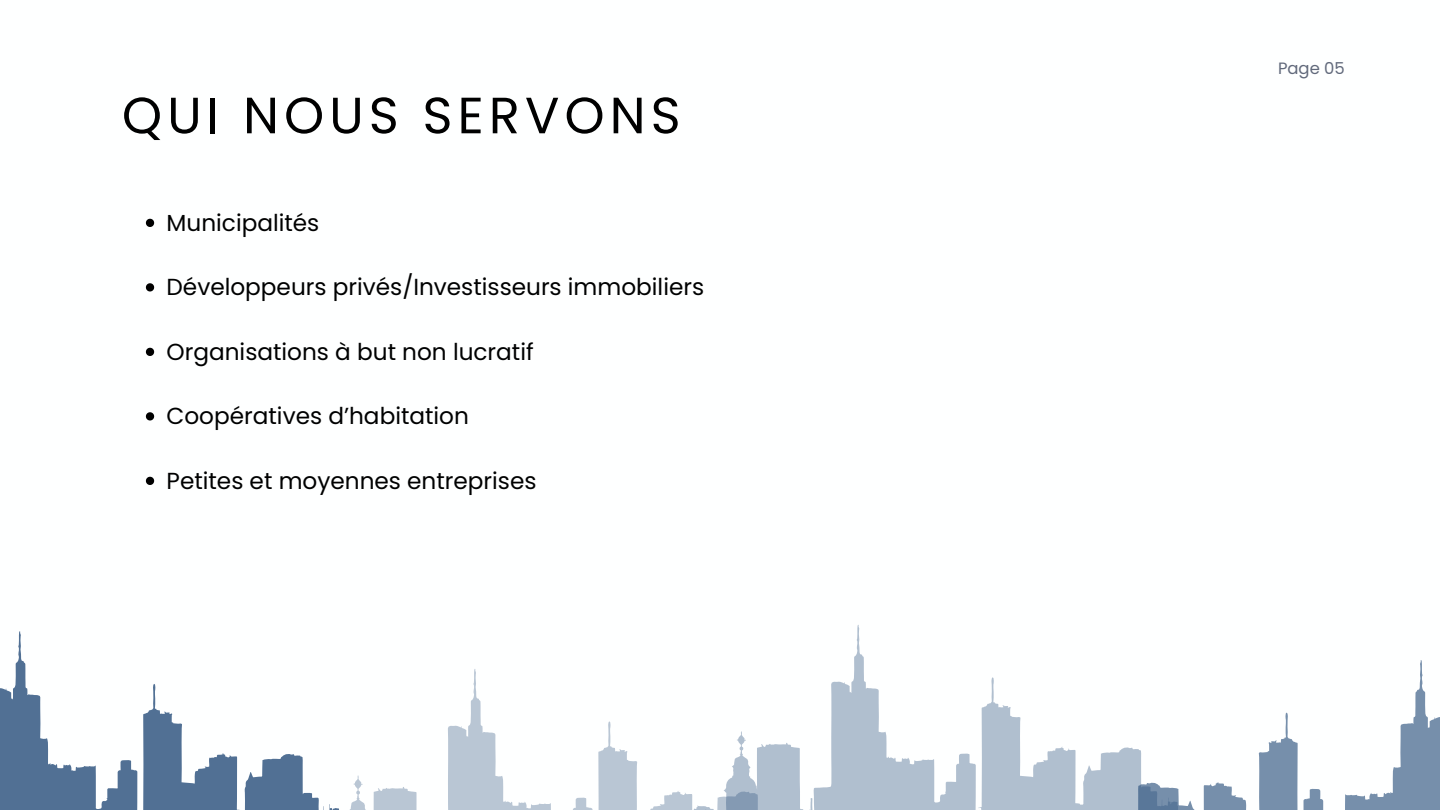
<style>
.page{position:relative;width:1440px;height:810px;background:#fff}
.page>*{position:absolute;margin:0;border:0;box-sizing:border-box;transform-origin:0 0}
.t1{font:51px "Poppins";letter-spacing:.1em;color:#000}
.t2{font:23.2px "Poppins";color:#000}
.t3{font:16.4px "Poppins";color:#61697b}
</style>
<div class="page">
<svg style="left:146px;top:219px;width:8px;height:8px"></svg>
<svg style="left:146px;top:283px;width:8px;height:9px"></svg>
<svg style="left:146px;top:348px;width:8px;height:8px"></svg>
<svg style="left:146px;top:412px;width:8px;height:9px"></svg>
<svg style="left:146px;top:477px;width:8px;height:8px"></svg>
<svg style="left:349px;top:669px;width:335px;height:141px"></svg>
<svg style="left:616px;top:750px;width:10px;height:2px"></svg>
<svg style="left:684px;top:625px;width:417px;height:185px"></svg>
<svg style="left:1000px;top:706px;width:9px;height:2px"></svg>
<svg style="left:0;top:631px;width:339px;height:179px"></svg>
<svg style="left:161px;top:712px;width:10px;height:3px"></svg>
<svg style="left:1101px;top:660px;width:339px;height:150px"></svg>
<svg style="left:1271px;top:741px;width:10px;height:2px"></svg>
<p class="t1" style="left:122px;top:80px;width:560px">QUI NOUS SERVONS</p>
<h1 class="t2" style="left:167px;top:206px;width:154px">Municipalités</h1>
<p class="t2" style="left:167px;top:271px;width:539px">Développeurs privés/Investisseurs immobiliers</p>
<p class="t2" style="left:167px;top:335px;width:369px">Organisations à but non lucratif</p>
<p class="t2" style="left:167px;top:400px;width:304px">Coopératives d’habitation</p>
<p class="t2" style="left:167px;top:464px;width:371px">Petites et moyennes entreprises</p>
<p class="t3" style="left:1278px;top:57px;width:68px">Page 05</p>
</div>
